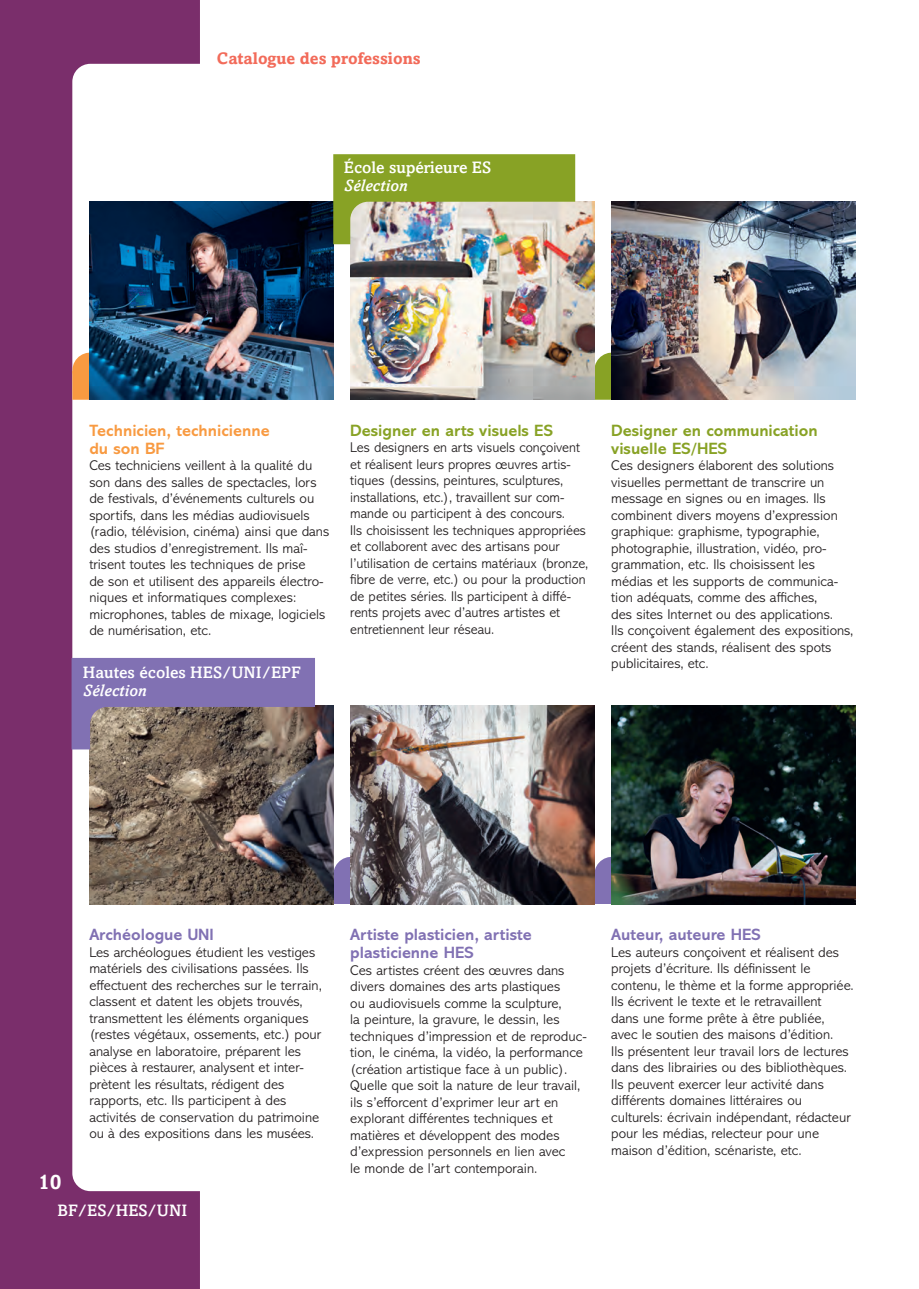
<style>
.page{position:relative;width:919px;height:1289px;background:#fff}
.page>*{position:absolute;margin:0;border:0;box-sizing:border-box;transform-origin:0 0}
.t1{font:700 21px "Amasis MT Pro";color:#fff}
.t2{font:700 16.5px/18px "Abadi MT Pro";color:#8171b3}
.t3{font:700 16.5px/18px "Abadi MT Pro";color:#88a225}
.t4{font:500 16.5px "Amasis MT Pro";color:#fff}
.t5{font:700 16.5px/18px "Abadi MT Pro";color:#f89a41}
.t6{font:700 16.5px "Amasis MT Pro";color:#f26b5a}
.t7{font:italic 500 16.5px "Amasis MT Pro";color:#fff}
.t8{font:300 14.25px/16.5px "Abadi MT Pro";color:#231f20}
</style>
<div class="page">
<svg style="left:0;top:0;width:200px;height:1288px;fill:#7a2e6b"></svg>
<div style="left:72px;top:371px;width:48px;height:29px;background:#f89a41"></div>
<div style="left:594px;top:371px;width:48px;height:29px;background:#88a225"></div>
<img style="left:89px;top:202px;width:244px;height:198px">
<img style="left:350px;top:202px;width:244px;height:198px">
<img style="left:333px;top:154px;width:242px;height:90px">
<img style="left:611px;top:202px;width:244px;height:198px">
<div style="left:333px;top:875px;width:48px;height:29px;background:#8171b3"></div>
<div style="left:594px;top:875px;width:48px;height:29px;background:#8171b3"></div>
<img style="left:89px;top:706px;width:244px;height:198px">
<svg style="left:71px;top:657px;width:245px;height:93px;background:#81708f"></svg>
<img style="left:350px;top:706px;width:244px;height:198px">
<img style="left:611px;top:706px;width:244px;height:198px">
<p class="t6" style="left:217px;top:48px;width:205px">Catalogue des professions</p>
<p class="t4" style="left:344px;top:158px;width:149px">École supérieure ES</p>
<p class="t7" style="left:344px;top:176px;width:65px">Sélection</p>
<p class="t5" style="left:89px;top:421px;width:182px">Technicien, technicienne du son BF</p>
<p class="t8" style="left:89px;top:457px;width:241px">Ces techniciens veillent à la qualité du son dans des salles de spectacles, lors de festivals, d’événements culturels ou sportifs, dans les médias audiovisuels (radio, télévision, cinéma) ainsi que dans des studios d’enregistrement. Ils maî&shy;trisent toutes les techniques de prise<br>de son et utilisent des appareils électro&shy;niques et informatiques complexes: microphones, tables de mixage, logiciels de numérisation, etc.</p>
<p class="t4" style="left:83px;top:662px;width:220px">Hautes écoles HES/UNI/EPF</p>
<p class="t7" style="left:83px;top:680px;width:65px">Sélection</p>
<p class="t3" style="left:350px;top:421px;width:204px">Designer en arts visuels ES</p>
<p class="t8" style="left:350px;top:439px;width:239px">Les designers en arts visuels conçoivent et réalisent leurs propres œuvres artis&shy;tiques (dessins, peintures, sculptures, installations, etc.), travaillent sur com&shy;mande ou participent à des concours.<br>Ils choisissent les techniques appropriées et collaborent avec des artisans pour l’utilisation de certains matériaux (bronze, fibre de verre, etc.) ou pour la production de petites séries. Ils participent à diffé&shy;rents projets avec d’autres artistes et entretiennent leur réseau.</p>
<p class="t3" style="left:611px;top:421px;width:208px">Designer en communication visuelle ES/HES</p>
<p class="t8" style="left:611px;top:457px;width:244px">Ces designers élaborent des solutions visuelles permettant de transcrire un message en signes ou en images. Ils combinent divers moyens d’expression graphique: graphisme, typographie, photographie, illustration, vidéo, pro&shy;grammation, etc. Ils choisissent les médias et les supports de communica&shy;tion adéquats, comme des affiches,<br>des sites Internet ou des applications.<br>Ils conçoivent également des expositions, créent des stands, réalisent des spots publicitaires, etc.</p>
<h1 class="t1" style="left:38px;top:1169px;width:25px">10</h1>
<p class="t2" style="left:89px;top:925px;width:126px">Archéologue UNI</p>
<p class="t8" style="left:89px;top:943px;width:234px">Les archéologues étudient les vestiges matériels des civilisations passées. Ils effectuent des recherches sur le terrain, classent et datent les objets trouvés, transmettent les éléments organiques (restes végétaux, ossements, etc.) pour analyse en laboratoire, préparent les pièces à restaurer, analysent et inter&shy;prètent les résultats, rédigent des rapports, etc. Ils participent à des activités de conservation du patrimoine ou à des expositions dans les musées.</p>
<p class="t4" style="left:57px;top:1200px;width:131px">BF/ES/HES/UNI</p>
<p class="t2" style="left:350px;top:925px;width:183px">Artiste plasticien, artiste plasticienne HES</p>
<p class="t8" style="left:350px;top:961px;width:238px">Ces artistes créent des œuvres dans divers domaines des arts plastiques<br>ou audiovisuels comme la sculpture,<br>la peinture, la gravure, le dessin, les techniques d’impression et de reproduc&shy;tion, le cinéma, la vidéo, la performance (création artistique face à un public).<br>Quelle que soit la nature de leur travail, ils s’efforcent d’exprimer leur art en explorant différentes techniques et matières et développent des modes d’expression personnels en lien avec<br>le monde de l’art contemporain.</p>
<p class="t2" style="left:611px;top:925px;width:151px">Auteur, auteure HES</p>
<p class="t8" style="left:611px;top:943px;width:244px">Les auteurs conçoivent et réalisent des projets d’écriture. Ils définissent le contenu, le thème et la forme appropriée.<br>Ils écrivent le texte et le retravaillent<br>dans une forme prête à être publiée, avec le soutien des maisons d’édition.<br>Ils présentent leur travail lors de lectures dans des librairies ou des bibliothèques.<br>Ils peuvent exercer leur activité dans différents domaines littéraires ou culturels: écrivain indépendant, rédacteur pour les médias, relecteur pour une maison d’édition, scénariste, etc.</p>
</div>
